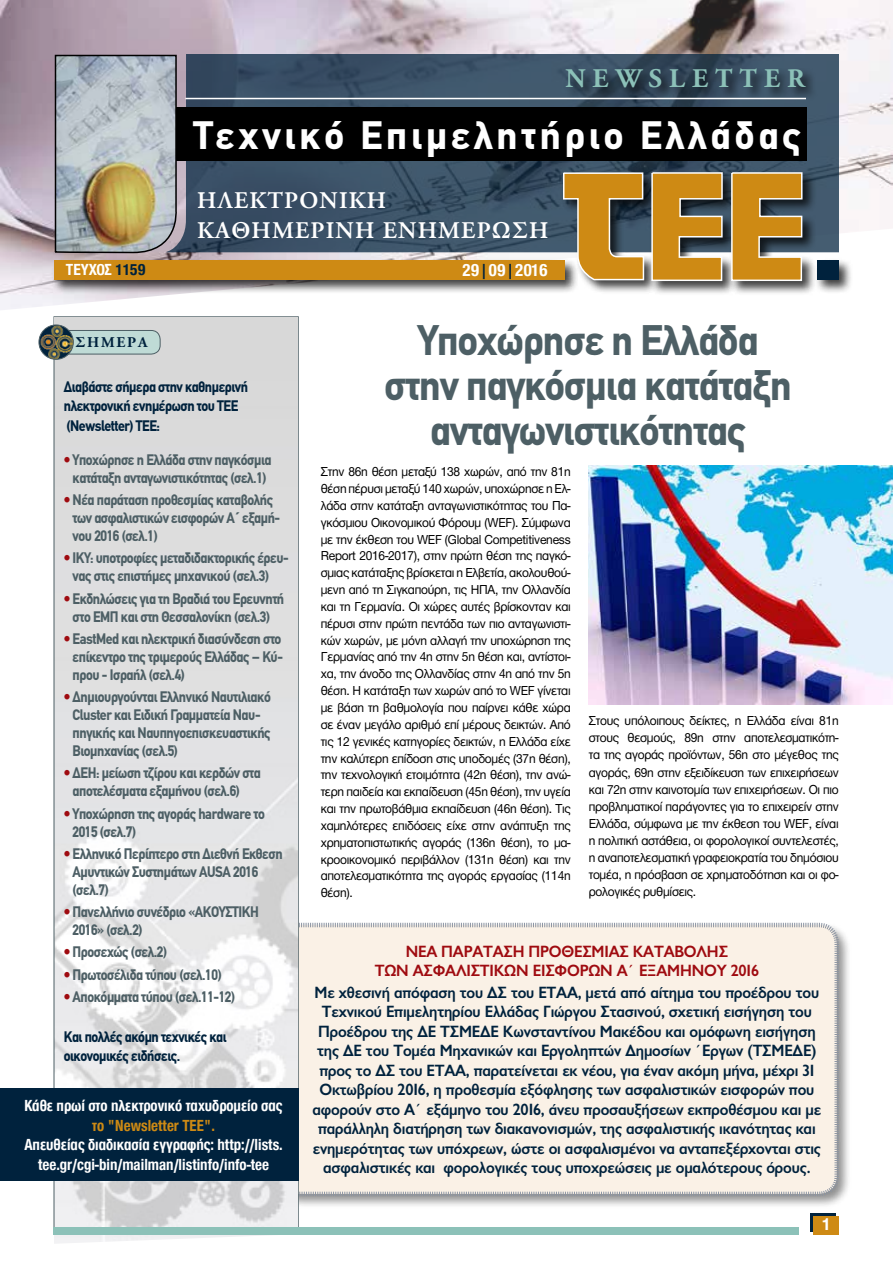
<style>
.page{position:relative;width:893px;height:1263px;background:#fff}
.page>*{position:absolute;margin:0;border:0;box-sizing:border-box;transform-origin:0 0}
.t1{font:700 42px/45px "CF Din";letter-spacing:-.02em;color:#4d5f65;text-align:center;scale:.95 1}
.t2{font:700 39px "CF Din";letter-spacing:.1em;color:#fff}
.t3{font:700 27px "CF Garamond";letter-spacing:.26em;color:#8cc1b8}
.t4{font:500 24px/30px "CF Garamond";letter-spacing:.05em;color:#fff}
.t5{font:700 condensed 18px "Helvetica Neue Greek";color:#fff}
.t6{font:700 18px "Helvetica Neue Greek";color:#fff}
.t7{font:16.5px/19.5px "Gill Sans Hel Demi";letter-spacing:-.01em;color:#00223d;scale:.95 1}
.t8{font:700 condensed 16.5px/19.5px "Helvetica Neue Greek";color:#fff;text-align:center;scale:.96 1}
.t9{font:16.5px/19.5px "Gill Sans Hel Demi";letter-spacing:-.01em;color:#9f0b10;scale:.95 1}
.t10{font:700 condensed 16.5px "Helvetica Neue Greek";color:#ce8a14;scale:.96 1}
.t11{font:700 condensed 16.5px "Helvetica Neue Greek";color:#fff}
.t12{font:700 15px/18px "CF Din";letter-spacing:-.03em;color:#4d5f65;scale:.9 1}
.t13{font:700 15px/19.5px "CF Din";letter-spacing:-.03em;color:#00223d;scale:.9 1}
.t14{font:700 15px "CF Garamond";letter-spacing:.12em;color:#00223d}
.t15{font:13.5px/16.8px "Helvetica Neue Greek";letter-spacing:-.02em;color:#000;text-align:justify;scale:.95 1}
.s1{color:#00223d}
.s2{color:#9f0b10}
</style>
<div class="page">
<div style="left:274px;top:921px;width:579px;height:289px;background:#000;opacity:.75"></div>
<div style="left:299px;top:922px;width:541px;height:275px;background:#faf1e6"></div>
<img style="left:0;top:0;width:893px;height:310px">
<img style="left:54px;top:317px;width:244px;height:926px">
<div style="left:810px;top:1214px;width:26px;height:18px;background:#00223d"></div>
<svg style="left:181px;top:54px;width:658px;height:198px;background:#3c5267"></svg>
<div style="left:52px;top:258px;width:527px;height:36px;background:#000;opacity:.75"></div>
<div style="left:54px;top:260px;width:510px;height:20px;background:#ce8a14"></div>
<div style="left:815px;top:258px;width:38px;height:36px;background:#000;opacity:.75"></div>
<div style="left:817px;top:260px;width:22px;height:20px;background:#00223d"></div>
<div style="left:813px;top:1216px;width:26px;height:18px;background:#ce8a14"></div>
<div style="left:561px;top:170px;width:97px;height:124px;background:#000;opacity:.75"></div>
<svg style="left:562px;top:171px;width:83px;height:110px;background:#a08146"></svg>
<div style="left:649px;top:170px;width:88px;height:125px;background:#000;opacity:.75"></div>
<svg style="left:651px;top:171px;width:72px;height:111px;background:#b48839"></svg>
<div style="left:729px;top:170px;width:88px;height:125px;background:#000;opacity:.75"></div>
<svg style="left:730px;top:171px;width:73px;height:111px;background:#b3883a"></svg>
<div style="left:565px;top:67px;width:254px;height:35px;background:#000;opacity:.75"></div>
<div style="left:166px;top:107px;width:641px;height:54px;background:#000"></div>
<img style="left:53px;top:54px;width:128px;height:200px">
<hr style="left:185px;top:98px;width:621px;height:1px;background:#fff">
<hr style="left:54px;top:350px;width:1px;height:884px;background:#4d5f65">
<div style="left:53px;top:1227px;width:746px;height:7px;background:#8cc1b8"></div>
<div style="left:45px;top:330px;width:115px;height:24px;background:#bfdbd6;border-radius:9px"></div>
<div style="left:45px;top:330px;width:116px;height:24px;border:1px solid #4d5f65;border-radius:9px"></div>
<img style="left:39px;top:325px;width:34px;height:34px;border-radius:17px">
<div style="left:39px;top:325px;width:35px;height:35px;border:1px solid #4d5f65;border-radius:50%"></div>
<div style="left:0;top:1089px;width:299px;height:92px;background:#00223d"></div>
<img style="left:589px;top:466px;width:304px;height:239px">
<h3 class="t3" style="left:565px;top:65px;width:241px">NEWSLETTER</h3>
<h2 class="t2" style="left:194px;top:114px;width:609px">Τεχνικό Επιμελητήριο Ελλάδας</h2>
<h3 class="t4" style="left:197px;top:186px;width:353px">ΗΛΕΚΤΡΟΝΙΚΗ<br>ΚΑΘΗΜΕΡΙΝΗ ΕΝΗΜΕΡΩΣΗ</h3>
<p class="t11" style="left:66px;top:261px;width:81px">ΤΕΥΧΟΣ <span class="s1">1159</span></p>
<h3 class="t5" style="left:462px;top:261px;width:87px">29<span class="s1">|</span>09<span class="s1">|</span>2016</h3>
<p class="t14" style="left:76px;top:335px;width:73px">ΣΗΜΕΡΑ</p>
<h1 class="t1" style="left:385px;top:318px;width:430px">Υποχώρησε η Ελλάδα στην παγκόσμια κατάταξη ανταγωνιστικότητας</h1>
<p class="t13" style="left:64px;top:377px;width:206px">Διαβάστε σήμερα στην καθημερινή ηλεκτρονική ενημέρωση του ΤΕΕ (Newsletter) TEE:</p>
<p class="t12" style="left:64px;top:451px;width:232px;text-align:center"><span class="s2">•</span> Υποχώρησε η Ελλάδα στην παγκόσμια κατάταξη ανταγωνιστικότητας (σελ.1)</p>
<p class="t12" style="left:73px;top:491px;width:232px;text-indent:-9px"><span class="s2">•</span> Νέα παράταση προθεσμίας καταβολής των ασφαλιστικών εισφορών A΄ εξαμή&shy;νου 2016 (σελ.1)</p>
<p class="t12" style="left:73px;top:549px;width:242px;text-indent:-9px"><span class="s2">•</span> ΙΚΥ: υποτροφίες μεταδιδακτορικής έρευ&shy;νας στις επιστήμες μηχανικού (σελ.3)</p>
<p class="t12" style="left:64px;top:590px;width:246px;text-align:center"><span class="s2">•</span> Εκδηλώσεις για τη Βραδιά του Ερευνητή στο ΕΜΠ και στη Θεσσαλονίκη (σελ.3)</p>
<p class="t12" style="left:73px;top:630px;width:235px;text-align:justify;text-indent:-9px"><span class="s2">•</span> EastMed και ηλεκτρική διασύνδεση στο επίκεντρο της τριμερούς Ελλάδας – Κύ&shy;πρου - Ισραήλ (σελ.4)</p>
<p class="t12" style="left:73px;top:688px;width:222px;text-indent:-9px"><span class="s2">•</span> Δημιουργούνται Ελληνικό Ναυτιλιακό Cluster και Ειδική Γραμματεία Ναυ&shy;πηγικής και Ναυπηγοεπισκευαστικής Βιομηχανίας (σελ.5)</p>
<p class="t12" style="left:73px;top:764px;width:211px;text-indent:-9px"><span class="s2">•</span> ΔΕΗ: μείωση τζίρου και κερδών στα αποτελέσματα εξαμήνου (σελ.6)</p>
<p class="t12" style="left:73px;top:805px;width:215px;text-indent:-9px"><span class="s2">•</span> Υποχώρηση της αγοράς hardware το<br>2015 (σελ.7)</p>
<p class="t12" style="left:73px;top:845px;width:235px;text-indent:-9px"><span class="s2">•</span> Ελληνικό Περίπτερο στη Διεθνή Eκθεση<br>Αμυντικών Συστημάτων AUSA 2016 (σελ.7)</p>
<p class="t12" style="left:73px;top:903px;width:208px;text-indent:-9px"><span class="s2">•</span> Πανελλήνιο συνέδριο «ΑΚΟΥΣΤΙΚΗ<br>2016» (σελ.2)</p>
<p class="t12" style="left:64px;top:943px;width:116px"><span class="s2">•</span> Προσεχώς (σελ.2)</p>
<p class="t12" style="left:64px;top:965px;width:177px"><span class="s2">•</span> Πρωτοσέλιδα τύπου (σελ.10)</p>
<p class="t12" style="left:64px;top:988px;width:192px"><span class="s2">•</span> Αποκόμματα τύπου (σελ.11-12)</p>
<p class="t13" style="left:64px;top:1027px;width:183px">Και πολλές ακόμη τεχνικές και οικονομικές ειδήσεις.</p>
<p class="t15" style="left:321px;top:463px;width:265px">Στην 86η θέση μεταξύ 138 χωρών, από την 81η θέση πέρυσι μεταξύ 140 χωρών, υποχώρησε η Ελ&shy;λάδα στην κατάταξη ανταγωνιστικότητας του Πα&shy;γκόσμιου Οικονομικού Φόρουμ (WEF). Σύμφωνα με την έκθεση του WEF (Global Competitiveness Report 2016-2017), στην πρώτη θέση της παγκό&shy;σμιας κατάταξης βρίσκεται η Ελβετία, ακολουθού&shy;μενη από τη Σιγκαπούρη, τις ΗΠΑ, την Ολλανδία και τη Γερμανία. Οι χώρες αυτές βρίσκονταν και πέρυσι στην πρώτη πεντάδα των πιο ανταγωνιστι&shy;κών χωρών, με μόνη αλλαγή την υποχώρηση της Γερμανίας από την 4η στην 5η θέση και, αντίστοι&shy;χα, την άνοδο της Ολλανδίας στην 4η από την 5η θέση. Η κατάταξη των χωρών από το WEF γίνεται με βάση τη βαθμολογία που παίρνει κάθε χώρα σε έναν μεγάλο αριθμό επί μέρους δεικτών. Από τις 12 γενικές κατηγορίες δεικτών, η Ελλάδα είχε την καλύτερη επίδοση στις υποδομές (37η θέση), την τεχνολογική ετοιμότητα (42η θέση), την ανώ&shy;τερη παιδεία και εκπαίδευση (45η θέση), την υγεία και την πρωτοβάθμια εκπαίδευση (46η θέση). Τις χαμηλότερες επιδόσεις είχε στην ανάπτυξη της χρηματοπιστωτικής αγοράς (136η θέση), το μα&shy;κροοικονομικό περιβάλλον (131η θέση) και την αποτελεσματικότητα της αγοράς εργασίας (114η θέση).</p>
<p class="t15" style="left:589px;top:712px;width:265px">Στους υπόλοιπους δείκτες, η Ελλάδα είναι 81η στους θεσμούς, 89η στην αποτελεσματικότη&shy;τα της αγοράς προϊόντων, 56η στο μέγεθος της αγοράς, 69η στην εξειδίκευση των επιχειρήσεων και 72η στην καινοτομία των επιχειρήσεων. Οι πιο προβληματικοί παράγοντες για το επιχειρείν στην Ελλάδα, σύμφωνα με την έκθεση του WEF, είναι η πολιτική αστάθεια, οι φορολογικοί συντελεστές, η αναποτελεσματική γραφειοκρατία του δημόσιου τομέα, η πρόσβαση σε χρηματοδότηση και οι φο&shy;ρολογικές ρυθμίσεις.</p>
<p class="t9" style="left:375px;top:942px;width:406px;text-indent:31px">Νέα παράταση προθεσμίας καταβολής<br>των ασφαλιστικών εισφορών A΄ εξαμήν ου 2016</p>
<p class="t7" style="left:315px;top:983px;width:247px">Με χθεσινή απόφαση του ΔΣ του ΕΤΑΑ</p>
<p class="t7" style="left:318px;top:983px;width:529px;text-indent:260px">, μετά από αίτημα του προέδρου του<br>Τεχνικού Επιμελητηρίου Ελλάδας Γιώργου Στασινού, σχετική εισήγηση του<br>Προέδρου της ΔΕ ΤΣΜΕ</p>
<p class="t7" style="left:317px;top:1022px;width:526px;text-indent:163px">ΔΕ Κωνσταντίνου Μακέδου και ομόφωνη εισήγηση της ΔΕ του Τομέα Μηχανικών και Εργοληπτών Δημοσίων ΄Εργων (ΤΣΜΕ</p>
<p class="t7" style="left:793px;top:1041px;width:27px">ΔΕ)</p>
<p class="t7" style="left:319px;top:1061px;width:125px">προς το ΔΣ του ΕΤΑΑ</p>
<p class="t7" style="left:466px;top:1061px;width:368px">, παρατείνεται εκ νέου, για έναν ακόμη μήνα, μέχρι 31</p>
<p class="t7" style="left:319px;top:1080px;width:522px">Οκτωβρίου 2016, η προθεσμία εξόφλησης των ασφαλιστικών εισφορών που</p>
<p class="t7" style="left:312px;top:1100px;width:537px">αφορούν στο Α΄ εξάμηνο του 2016, άνευ προσαυξήσεων εκπροθέσμου και με</p>
<p class="t7" style="left:318px;top:1119px;width:525px">παράλληλη διατήρηση των διακανονισμών, της ασφαλιστικής ικανότητας και</p>
<p class="t7" style="left:313px;top:1139px;width:537px">ενημερότητας των υπόχρεων, ώστε οι ασφαλισμένοι να ανταπεξέρχονται στις</p>
<p class="t7" style="left:323px;top:1158px;width:514px">ασφαλιστικές και φορολογικές τους υποχρεώσεις με ομαλότερους όρους.</p>
<p class="t8" style="left:25px;top:1096px;width:270px">Κάθε πρωί στο ηλεκτρονικό ταχυδρομείο σας</p>
<p class="t10" style="left:92px;top:1116px;width:130px">το "Newsletter ΤΕΕ".</p>
<p class="t8" style="left:24px;top:1135px;width:271px">Απευθείας διαδικασία εγγραφής: http://lists. tee.gr/cgi-bin/mailman/listinfo/info-tee</p>
<h3 class="t6" style="left:821px;top:1215px;width:11px">1</h3>
</div>
